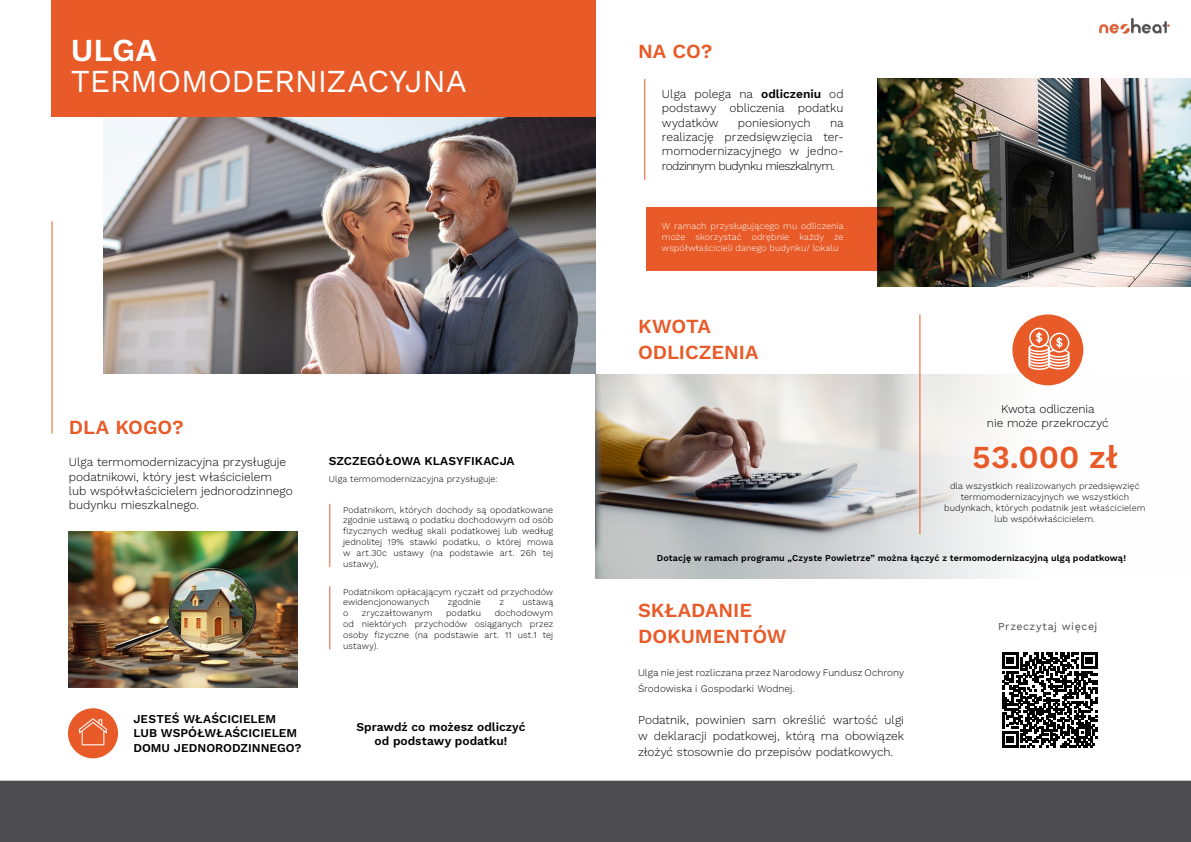
<style>
.page{position:relative;width:1191px;height:842px;background:#fff}
.page>*{position:absolute;margin:0;border:0;box-sizing:border-box;transform-origin:0 0}
.t1{font:32px "Work Sans";letter-spacing:-.015em;color:#fff}
.t2{font:600 32px "Work Sans";color:#e85a27}
.t3{font:600 32px "Work Sans";color:#fff}
.t4{font:600 20px/26.3px "Work Sans";letter-spacing:-.005em;color:#e85a27}
.t5{font:300 12px/14.4px "Work Sans";letter-spacing:-.005em;color:#000;text-align:justify}
.t6{font:600 12px/14.4px "Work Sans";color:#000}
.t7{font:10.6px "Work Sans";letter-spacing:.055em;color:#4d4d4f}
.t8{font:300 10px/16px "Work Sans";letter-spacing:.005em;color:#000}
.t9{font:300 9px/10.8px "Work Sans";letter-spacing:.01em;color:#000;text-align:justify}
.t10{font:300 9px/10.8px "Work Sans";letter-spacing:.01em;color:#fff;text-align:justify}
.t11{font:600 9px "Work Sans";letter-spacing:.01em;color:#000}
.s1{font-weight:600}
</style>
<div class="page">
<div style="left:0;top:780px;width:1191px;height:62px;background:#4d4d4f"></div>
<img style="left:1099px;top:17px;width:71px;height:17px">
<div style="left:68px;top:708px;width:50px;height:50px;background:#e85a27;border-radius:50%"></div>
<svg style="left:79px;top:718px;width:28px;height:27px"></svg>
<hr style="left:52px;top:221px;width:1px;height:212px;background:#e85a27">
<img style="left:69px;top:531px;width:228px;height:157px">
<hr style="left:329px;top:586px;width:1px;height:63px;background:#e85a27">
<hr style="left:329px;top:504px;width:1px;height:63px;background:#e85a27">
<img style="left:103px;top:116px;width:492px;height:257px">
<div style="left:51px;top:0;width:544px;height:116px;background:#e85a27"></div>
<img style="left:595px;top:375px;width:478px;height:204px">
<img style="left:877px;top:79px;width:314px;height:207px">
<div style="left:646px;top:207px;width:247px;height:64px;background:#e85a27"></div>
<hr style="left:644px;top:79px;width:1px;height:101px;background:#e85a27">
<hr style="left:919px;top:314px;width:1px;height:220px;background:#e85a27">
<div style="left:1012px;top:314px;width:71px;height:71px;background:#e85a27;border-radius:50%"></div>
<svg style="left:1028px;top:327px;width:42px;height:43px"></svg>
<svg style="left:1002px;top:652px;width:95px;height:96px"></svg>
<h1 class="t3" style="left:71px;top:26px;width:88px">ULGA</h1>
<h1 class="t1" style="left:71px;top:57px;width:397px">TERMOMODERNIZACYJNA</h1>
<h2 class="t4" style="left:69px;top:413px;width:116px">DLA KOGO?</h2>
<h3 class="t5" style="left:69px;top:454px;width:225px;text-align:left">Ulga termomodernizacyjna przysługuje podatnikowi, który jest właścicielem<br>lub współwłaścicielem jednorodzinnego budynku mieszkalnego.</h3>
<h3 class="t6" style="left:329px;top:453px;width:187px">SZCZEGÓŁOWA KLASYFIKACJA</h3>
<p class="t9" style="left:329px;top:473px;width:170px">Ulga termomodernizacyjna przysługuje:</p>
<p class="t9" style="left:343px;top:504px;width:212px">Podatnikom, których dochody są opodatkowane zgodnie ustawą o podatku dochodowym od osób fizycznych według skali podatkowej lub według jednolitej 19% stawki podatku, o której mowa w art.30c ustawy (na podstawie art. 26h tej ustawy),</p>
<p class="t9" style="left:343px;top:586px;width:212px">Podatnikom opłacającym ryczałt od przychodów ewidencjonowanych</p>
<p class="t9" style="left:448px;top:597px;width:34px">zgodnie</p>
<p class="t9" style="left:499px;top:597px;width:6px">z</p>
<p class="t9" style="left:522px;top:597px;width:32px">ustawą</p>
<p class="t9" style="left:343px;top:607px;width:7px">o</p>
<p class="t9" style="left:362px;top:607px;width:72px">zryczałtowanym</p>
<p class="t9" style="left:446px;top:607px;width:37px">podatku</p>
<p class="t9" style="left:343px;top:607px;width:212px;text-indent:152px">dochodowym od niektórych przychodów osiąganych przez osoby fizyczne (na podstawie art. 11 ust.1 tej ustawy).</p>
<h3 class="t6" style="left:133px;top:711px;width:170px">JESTEŚ WŁAŚCICIELEM<br>LUB WSPÓŁWŁAŚCICIELEM<br>DOMU JEDNORODZINNEGO?</h3>
<h3 class="t6" style="left:356px;top:719px;width:171px;text-align:center">Sprawdź co możesz odliczyć od podstawy podatku!</h3>
<h2 class="t4" style="left:638px;top:38px;width:76px">NA CO?</h2>
<h3 class="t5" style="left:662px;top:86px;width:183px">Ulga polega na <span class="s1">odliczeniu</span> od podstawy obliczenia podatku wydatków</h3>
<h3 class="t5" style="left:738px;top:115px;width:74px">poniesionych</h3>
<h3 class="t5" style="left:662px;top:115px;width:183px;text-indent:168px">na realizację przedsięwzięcia ter&shy;momodernizacyjnego w jedno&shy;rodzinnym budynku mieszkalnym.</h3>
<p class="t10" style="left:662px;top:220px;width:183px">W ramach przysługującego mu odliczenia może skorzystać odrębnie każdy ze współwłaścicieli danego budynku/ lokalu</p>
<h2 class="t4" style="left:638px;top:312px;width:122px">KWOTA<br>ODLICZENIA</h2>
<h3 class="t5" style="left:987px;top:401px;width:123px;text-align:center">Kwota odliczenia<br>nie może przekroczyć</h3>
<h1 class="t2" style="left:972px;top:433px;width:147px">53.000 zł</h1>
<p class="t9" style="left:944px;top:480px;width:203px;text-align:center">dla wszystkich realizowanych przedsięwzięć termomodernizacyjnych we wszystkich budynkach, których podatnik jest właścicielem lub współwłaścicielem.</p>
<p class="t11" style="left:657px;top:551px;width:471px">Dotację w ramach programu „Czyste Powietrze” można łączyć z termomodernizacyjną ulgą podatkową!</p>
<h2 class="t4" style="left:638px;top:596px;width:150px">SKŁADANIE<br>DOKUMENTÓW</h2>
<p class="t8" style="left:638px;top:664px;width:267px">Ulga nie jest rozliczana przez Narodowy Fundusz Ochrony<br>Środowiska i Gospodarki Wodnej.</p>
<h3 class="t5" style="left:638px;top:711px;width:267px;line-height:16px">Podatnik, powinien sam określić wartość ulgi w deklaracji podatkowej, którą ma obowiązek złożyć stosownie do przepisów podatkowych.</h3>
<p class="t7" style="left:998px;top:618px;width:101px">Przeczytaj więcej</p>
</div>
